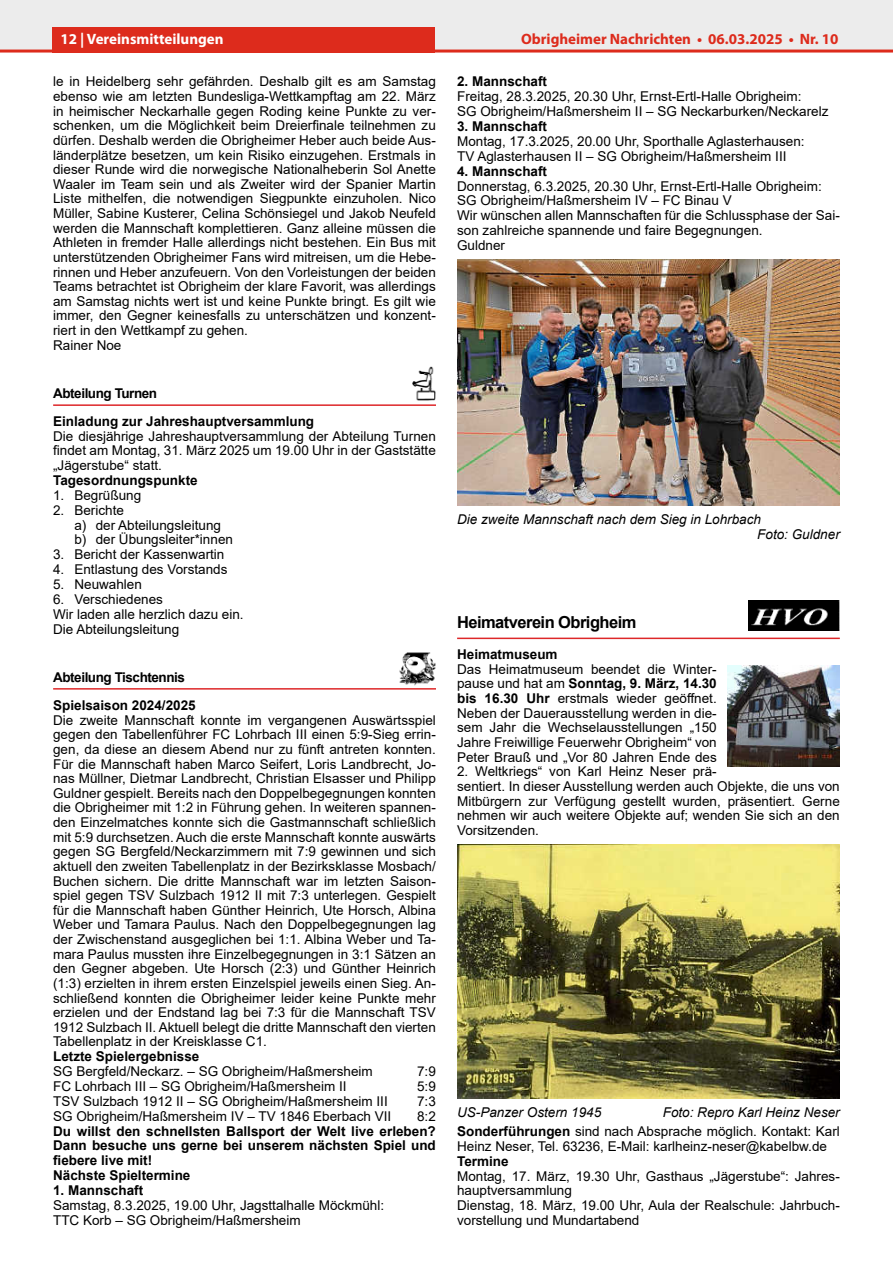
<style>
.page{position:relative;width:893px;height:1263px;background:#fff}
.page>*{position:absolute;margin:0;border:0;box-sizing:border-box;transform-origin:0 0}
.t1{font:700 16.5px "Arial";letter-spacing:-.035em;color:#000}
.t2{font:700 15px "Myriad Pro";color:#dd2b1c}
.t3{font:700 15px "Myriad Pro";color:#fff}
.t4{font:13.5px/14.5px "Arial";color:#000}
.t5{font:700 13.5px/14.7px "Arial";color:#000}
.t6{font:italic 13.5px/14.5px "Arial";color:#000}
.t7{font:700 13.5px/28px "Arial";letter-spacing:-.035em;color:#000}
.s1{font-weight:700}
.s2{font-style:italic}
</style>
<div class="page">
<div style="left:0;top:0;width:893px;height:51px;background:#ececec"></div>
<div style="left:52px;top:27px;width:383px;height:26px;background:#dd2b1c"></div>
<hr style="left:0;top:50px;width:893px;height:3px;background:#dd2b1c">
<img style="left:457px;top:260px;width:383px;height:245px">
<hr style="left:457px;top:638px;width:383px;height:1px;background:#de2729">
<img style="left:748px;top:600px;width:92px;height:31px">
<img style="left:457px;top:845px;width:383px;height:253px">
<img style="left:728px;top:665px;width:112px;height:101px">
<hr style="left:53px;top:404px;width:383px;height:2px;background:#de2729">
<img style="left:413px;top:367px;width:23px;height:34px">
<hr style="left:53px;top:688px;width:383px;height:2px;background:#de2729">
<img style="left:400px;top:652px;width:36px;height:33px">
<p class="t3" style="left:60px;top:29px;width:165px">12 | Vereinsmitteilungen</p>
<p class="t2" style="left:521px;top:29px;width:319px">Obrigheimer Nachrichten • 06.03.2025 • Nr. 10</p>
<p class="t5" style="left:457px;top:74px;width:92px">2. Mannschaft</p>
<p class="t4" style="left:457px;top:89px;width:373px">Freitag, 28.3.2025, 20.30 Uhr, Ernst-Ertl-Halle Obrigheim:<br>SG Obrigheim/Haßmersheim II – SG Neckarburken/Neckarelz</p>
<p class="t5" style="left:457px;top:119px;width:92px">3. Mannschaft</p>
<p class="t4" style="left:457px;top:134px;width:349px">Montag, 17.3.2025, 20.00 Uhr, Sporthalle Aglasterhausen:<br>TV Aglasterhausen II – SG Obrigheim/Haßmersheim III</p>
<p class="t5" style="left:457px;top:164px;width:92px">4. Mannschaft</p>
<p class="t4" style="left:457px;top:178px;width:384px">Donnerstag, 6.3.2025, 20.30 Uhr, Ernst-Ertl-Halle Obrigheim:<br>SG Obrigheim/Haßmersheim IV – FC Binau V<br>Wir wünschen allen Mannschaften für die Schlussphase der Sai&shy;son zahlreiche spannende und faire Begegnungen.<br>Guldner</p>
<p class="t4" style="left:53px;top:74px;width:384px">le in Heidelberg sehr gefährden. Deshalb gilt es am Samstag ebenso wie am letzten Bundesliga-Wettkampftag am 22. März in heimischer Neckarhalle gegen Roding keine Punkte zu ver&shy;schenken, um die Möglichkeit beim Dreierfinale teilnehmen zu dürfen. Deshalb werden die Obrigheimer Heber auch beide Aus&shy;länderplätze besetzen, um kein Risiko einzugehen. Erstmals in dieser Runde wird die norwegische Nationalheberin Sol Anette Waaler im Team sein und als Zweiter wird der Spanier Martin Liste mithelfen, die notwendigen Siegpunkte einzuholen. Nico Müller, Sabine Kusterer, Celina Schönsiegel und Jakob Neufeld werden die Mannschaft komplettieren. Ganz alleine müssen die Athleten in fremder Halle allerdings nicht bestehen. Ein Bus mit unterstützenden Obrigheimer Fans wird mitreisen, um die Hebe&shy;rinnen und Heber anzufeuern. Von den Vorleistungen der beiden Teams betrachtet ist Obrigheim der klare Favorit, was allerdings am Samstag nichts wert ist und keine Punkte bringt. Es gilt wie immer, den Gegner keinesfalls zu unterschätzen und konzent&shy;riert in den Wettkampf zu gehen.<br>Rainer Noe</p>
<p class="t5" style="left:53px;top:380px;width:263px;line-height:27.8px">Abteilung Turnen<br>Einladung zur Jahreshauptversammlung</p>
<p class="t4" style="left:53px;top:429px;width:384px;text-align:justify">Die diesjährige Jahreshauptversammlung der Abteilung Turnen findet am Montag, 31. März 2025 um 19.00 Uhr in der Gaststätte „Jägerstube“ statt.</p>
<p class="t5" style="left:53px;top:473px;width:146px">Tagesordnungspunkte</p>
<p class="t4" style="left:53px;top:488px;width:90px">1. Begrüßung</p>
<p class="t4" style="left:74px;top:502px;width:160px;text-indent:-21px">2. Berichte<br>a) der Abteilungsleitung b) der Übungsleiter*innen</p>
<p class="t4" style="left:53px;top:547px;width:173px">3. Bericht der Kassenwartin</p>
<p class="t4" style="left:53px;top:562px;width:176px">4. Entlastung des Vorstands</p>
<p class="t4" style="left:53px;top:577px;width:90px">5. Neuwahlen</p>
<p class="t4" style="left:53px;top:592px;width:192px">6. Verschiedenes<br>Wir laden alle herzlich dazu ein.<br>Die Abteilungsleitung</p>
<p class="t7" style="left:53px;top:663px;width:144px">Abteilung Tischtennis<br>Spielsaison 2024/2025</p>
<p class="t4" style="left:53px;top:712px;width:384px;text-align:justify">Die zweite Mannschaft konnte im vergangenen Auswärtsspiel gegen den Tabellenführer FC Lohrbach III einen 5:9-Sieg errin&shy;gen, da diese an diesem Abend nur zu fünft antreten konnten.<br>Für die Mannschaft haben Marco Seifert, Loris Landbrecht, Jo&shy;nas Müllner, Dietmar Landbrecht, Christian Elsasser und Philipp Guldner gespielt. Bereits nach den Doppelbegegnungen konnten die Obrigheimer mit 1:2 in Führung gehen. In weiteren spannen&shy;den Einzelmatches konnte sich die Gastmannschaft schließlich mit 5:9 durchsetzen. Auch die erste Mannschaft konnte auswärts gegen SG Bergfeld/Neckarzimmern mit 7:9 gewinnen und sich aktuell den zweiten Tabellenplatz in der Bezirksklasse Mosbach/ Buchen sichern. Die dritte Mannschaft war im letzten Saison&shy;spiel gegen TSV Sulzbach 1912 II mit 7:3 unterlegen. Gespielt für die Mannschaft haben Günther Heinrich, Ute Horsch, Albina Weber und Tamara Paulus. Nach den Doppelbegegnungen lag der Zwischenstand ausgeglichen bei 1:1. Albina Weber und Ta&shy;mara Paulus mussten ihre Einzelbegegnungen in 3:1 Sätzen an den Gegner abgeben. Ute Horsch (2:3) und Günther Heinrich (1:3) erzielten in ihrem ersten Einzelspiel jeweils einen Sieg. An&shy;schließend konnten die Obrigheimer leider keine Punkte mehr erzielen und der Endstand lag bei 7:3 für die Mannschaft TSV 1912 Sulzbach II. Aktuell belegt die dritte Mannschaft den vierten Tabellenplatz in der Kreisklasse C1.</p>
<p class="t5" style="left:53px;top:1049px;width:148px">Letzte Spielergebnisse</p>
<p class="t4" style="left:53px;top:1064px;width:321px">SG Bergfeld/Neckarz. – SG Obrigheim/Haßmersheim</p>
<p class="t4" style="left:417px;top:1064px;width:20px">7:9</p>
<p class="t4" style="left:53px;top:1079px;width:295px">FC Lohrbach III – SG Obrigheim/Haßmersheim II</p>
<p class="t4" style="left:417px;top:1079px;width:20px">5:9</p>
<p class="t4" style="left:53px;top:1094px;width:336px">TSV Sulzbach 1912 II – SG Obrigheim/Haßmersheim III</p>
<p class="t4" style="left:417px;top:1094px;width:20px">7:3</p>
<p class="t4" style="left:53px;top:1109px;width:340px">SG Obrigheim/Haßmersheim IV – TV 1846 Eberbach VII</p>
<p class="t4" style="left:417px;top:1109px;width:20px">8:2</p>
<p class="t5" style="left:53px;top:1124px;width:384px">Du willst den schnellsten Ballsport der Welt live erleben?<br>Dann besuche uns gerne bei unserem nächsten Spiel und fiebere live mit!<br>Nächste Spieltermine</p>
<p class="t5" style="left:53px;top:1183px;width:92px">1. Mannschaft</p>
<p class="t4" style="left:53px;top:1197px;width:332px">Samstag, 8.3.2025, 19.00 Uhr, Jagsttalhalle Möckmühl:<br>TTC Korb – SG Obrigheim/Haßmersheim</p>
<p class="t6" style="left:757px;top:512px;width:84px;text-indent:-300px">Die zweite Mannschaft nach dem Sieg in Lohrbach<br>Foto: Guldner</p>
<p class="t1" style="left:457px;top:611px;width:181px">Heimatverein Obrigheim</p>
<p class="t5" style="left:457px;top:647px;width:102px">Heimatmuseum</p>
<p class="t4" style="left:457px;top:662px;width:261px;text-align:justify">Das Heimatmuseum beendet die Winter&shy;pause und hat am <span class="s1">Sonntag, 9. März, 14.30 bis 16.30 Uhr</span> erstmals wieder geöffnet.<br>Neben der Dauerausstellung werden in die&shy;sem Jahr die Wechselausstellungen „150<br>Jahre Freiwillige Feuerwehr Obrigheim“ von Peter Brauß und „Vor 80 Jahren Ende des</p>
<p class="t4" style="left:457px;top:764px;width:384px">2. Weltkriegs“ von Karl Heinz Neser prä-<br>sentiert. In dieser Ausstellung werden auch Objekte, die uns von Mitbürgern zur Verfügung gestellt wurden, präsentiert. Gerne nehmen wir auch weitere Objekte auf; wenden Sie sich an den Vorsitzenden.</p>
<p class="t6" style="left:457px;top:1105px;width:146px">US-Panzer Ostern 1945</p>
<p class="t4" style="left:457px;top:1103px;width:384px;line-height:19.2px;text-align:right"><span class="s2">Foto: Repro Karl Heinz Neser<br></span><span class="s1">Sonderführungen</span> sind nach Absprache möglich. Kontakt: Karl</p>
<p class="t4" style="left:457px;top:1139px;width:371px">Heinz Neser, Tel. 63236, E-Mail: karlheinz-neser@kabelbw.de</p>
<p class="t5" style="left:457px;top:1154px;width:53px">Termine</p>
<p class="t4" style="left:457px;top:1168px;width:384px">Montag, 17. März, 19.30 Uhr, Gasthaus „Jägerstube“: Jahres&shy;hauptversammlung<br>Dienstag, 18. März, 19.00 Uhr, Aula der Realschule: Jahrbuch&shy;vorstellung und Mundartabend</p>
</div>
